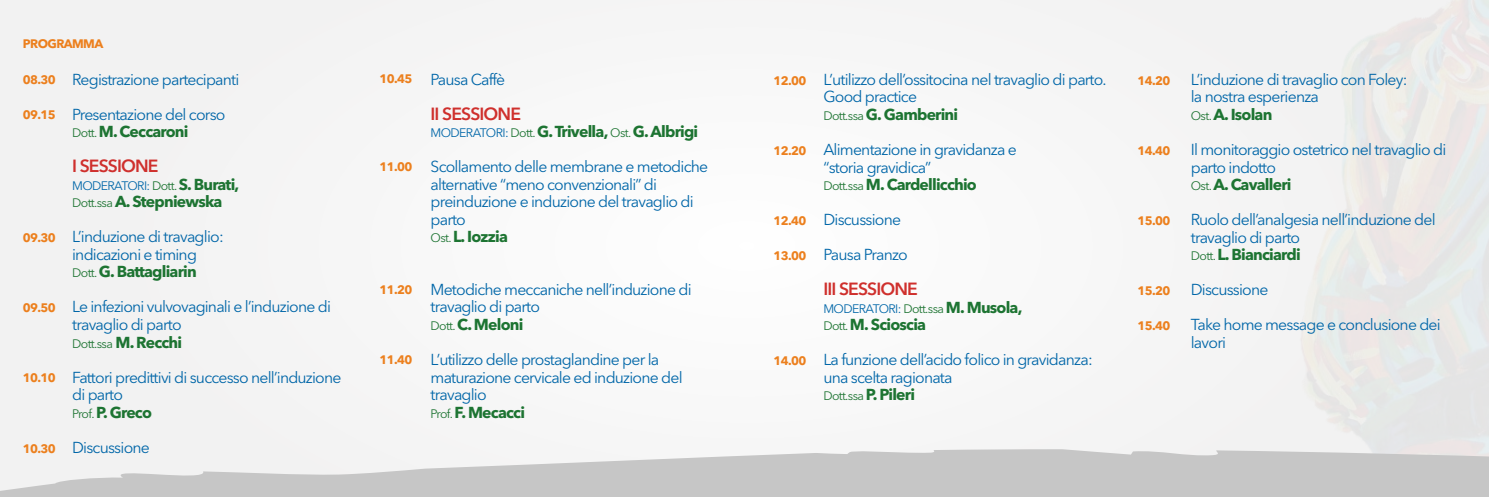
<style>
.page{position:relative;width:1489px;height:497px;background:#fff}
.page>*{position:absolute;margin:0;border:0;box-sizing:border-box;transform-origin:0 0}
.t1{font:600 17.5px "Avenir Next LT Pro";letter-spacing:-.05em;color:#cf302d}
.t2{font:15.75px/17.5px "Avenir Next LT Pro";letter-spacing:-.05em;color:#0066a8}
.t3{font:700 15.75px "Avenir Next LT Pro";letter-spacing:-.05em;color:#1d7432}
.t4{font:700 12.25px "Avenir Next LT Pro";letter-spacing:-.05em;color:#ec801e}
.t5{font:12.25px "Avenir Next LT Pro";letter-spacing:-.05em;color:#0066a8}
.t6{font:12.25px "Avenir Next LT Pro";letter-spacing:-.05em;color:#1d7432}
.s1{font-size:12.25px;color:#1d7432}
.s2{font-weight:700;color:#1d7432}
.s3{color:#1d7432}
.s4{font-weight:700;font-size:15.75px;color:#1d7432}
.s5{font-weight:400;font-size:12.25px}
.s6{font-weight:700;font-size:15.75px}
.s7{font-weight:400;font-size:12.25px;color:#0066a8}
</style>
<div class="page">
<div style="left:0;top:0;width:1488px;height:496px;background:linear-gradient(to right,#f7f7f7,#f2f2f1)"></div>
<svg style="left:0;top:448px;width:1488px;height:48px;fill:#c6c6c6"></svg>
<p class="t4" style="left:23px;top:36px;width:82px">PROGRAMMA</p>
<p class="t4" style="left:23px;top:72px;width:34px">08.30</p>
<p class="t4" style="left:23px;top:107px;width:34px">09.15</p>
<p class="t2" style="left:72px;top:70px;width:169px">Registrazione partecipanti</p>
<p class="t2" style="left:72px;top:105px;width:155px">Presentazione del corso<br><span class="s1">Dott.</span> <span class="s2">M. Ceccaroni</span></p>
<p class="t1" style="left:72px;top:155px;width:88px">I SESSIONE</p>
<p class="t5" style="left:72px;top:178px;width:169px">MODERATORI: <span class="s3">Dott.</span> <span class="s4">S. Burati,</span></p>
<p class="t3" style="left:72px;top:192px;width:152px"><span class="s5">Dott.ssa</span> A. Stepniewska</p>
<p class="t2" style="left:72px;top:228px;width:153px">L’induzione di travaglio: indicazioni e timing<br><span class="s1">Dott.</span> <span class="s2">G. Battagliarin</span></p>
<p class="t2" style="left:72px;top:298px;width:260px">Le infezioni vulvovaginali e l’induzione di travaglio di parto</p>
<p class="t6" style="left:72px;top:335px;width:112px">Dott.ssa <span class="s6">M. Recchi</span></p>
<p class="t2" style="left:72px;top:368px;width:271px">Fattori predittivi di successo nell’induzione di parto<br><span class="s1">Prof.</span> <span class="s2">P. Greco</span></p>
<p class="t2" style="left:72px;top:438px;width:79px">Discussione</p>
<p class="t4" style="left:23px;top:230px;width:34px">09.30</p>
<p class="t4" style="left:23px;top:300px;width:34px">09.50</p>
<p class="t4" style="left:23px;top:370px;width:34px">10.10</p>
<p class="t4" style="left:23px;top:440px;width:34px">10.30</p>
<p class="t4" style="left:379px;top:71px;width:34px">10.45</p>
<p class="t4" style="left:379px;top:159px;width:34px">11.00</p>
<p class="t4" style="left:379px;top:281px;width:34px">11.20</p>
<p class="t4" style="left:379px;top:351px;width:34px">11.40</p>
<p class="t2" style="left:430px;top:70px;width:76px">Pausa Caffè</p>
<p class="t1" style="left:430px;top:103px;width:92px">II SESSIONE</p>
<p class="t3" style="left:430px;top:122px;width:269px"><span class="s7">MODERATORI:</span> <span class="s5">Dott.</span> G. Trivella, <span class="s5">Ost.</span> G. Albrigi</p>
<p class="t2" style="left:430px;top:158px;width:279px">Scollamento delle membrane e metodiche alternative “meno convenzionali” di preinduzione e induzione del travaglio di parto<br><span class="s1">Ost.</span> <span class="s2">L. Iozzia</span></p>
<p class="t2" style="left:430px;top:280px;width:263px">Metodiche meccaniche nell’induzione di travaglio di parto<br><span class="s1">Dott.</span> <span class="s2">C. Meloni</span></p>
<p class="t2" style="left:430px;top:350px;width:253px">L’utilizzo delle prostaglandine per la maturazione cervicale ed induzione del travaglio<br><span class="s1">Prof.</span> <span class="s2">F. Mecacci</span></p>
<p class="t4" style="left:773px;top:73px;width:34px">12.00</p>
<p class="t4" style="left:773px;top:143px;width:34px">12.20</p>
<p class="t4" style="left:773px;top:213px;width:34px">12.40</p>
<p class="t4" style="left:773px;top:248px;width:34px">13.00</p>
<p class="t4" style="left:773px;top:353px;width:34px">14.00</p>
<p class="t2" style="left:823px;top:70px;width:285px">L’utilizzo dell’ossitocina nel travaglio di parto.<br>Good practice<br><span class="s1">Dott.ssa</span> <span class="s2">G. Gamberini</span></p>
<p class="t2" style="left:823px;top:140px;width:195px">Alimentazione in gravidanza e “storia gravidica”<br><span class="s1">Dott.ssa</span> <span class="s2">M. Cardellicchio</span></p>
<p class="t2" style="left:823px;top:210px;width:79px">Discussione</p>
<p class="t2" style="left:823px;top:245px;width:86px">Pausa Pranzo</p>
<p class="t1" style="left:823px;top:278px;width:96px">III SESSIONE</p>
<p class="t5" style="left:823px;top:301px;width:201px">MODERATORI: <span class="s3">Dott.ssa</span> <span class="s4">M. Musola,</span></p>
<p class="t3" style="left:823px;top:315px;width:104px"><span class="s5">Dott.</span> M. Scioscia</p>
<p class="t2" style="left:823px;top:350px;width:271px">La funzione dell’acido folico in gravidanza: una scelta ragionata</p>
<p class="t6" style="left:823px;top:388px;width:93px">Dott.ssa <span class="s6">P. Pileri</span></p>
<p class="t4" style="left:1137px;top:73px;width:34px">14.20</p>
<p class="t4" style="left:1137px;top:143px;width:34px">14.40</p>
<p class="t4" style="left:1137px;top:213px;width:34px">15.00</p>
<p class="t4" style="left:1137px;top:283px;width:34px">15.20</p>
<p class="t4" style="left:1137px;top:318px;width:34px">15.40</p>
<p class="t2" style="left:1190px;top:70px;width:218px">L’induzione di travaglio con Foley: la nostra esperienza<br><span class="s1">Ost.</span> <span class="s2">A. Isolan</span></p>
<p class="t2" style="left:1190px;top:140px;width:257px">Il monitoraggio ostetrico nel travaglio di parto indotto<br><span class="s1">Ost.</span> <span class="s2">A. Cavalleri</span></p>
<p class="t2" style="left:1190px;top:210px;width:246px">Ruolo dell’analgesia nell’induzione del travaglio di parto<br><span class="s1">Dott.</span> <span class="s2">L. Bianciardi</span></p>
<p class="t2" style="left:1190px;top:280px;width:79px">Discussione</p>
<p class="t2" style="left:1190px;top:315px;width:251px">Take home message e conclusione dei lavori</p>
</div>
